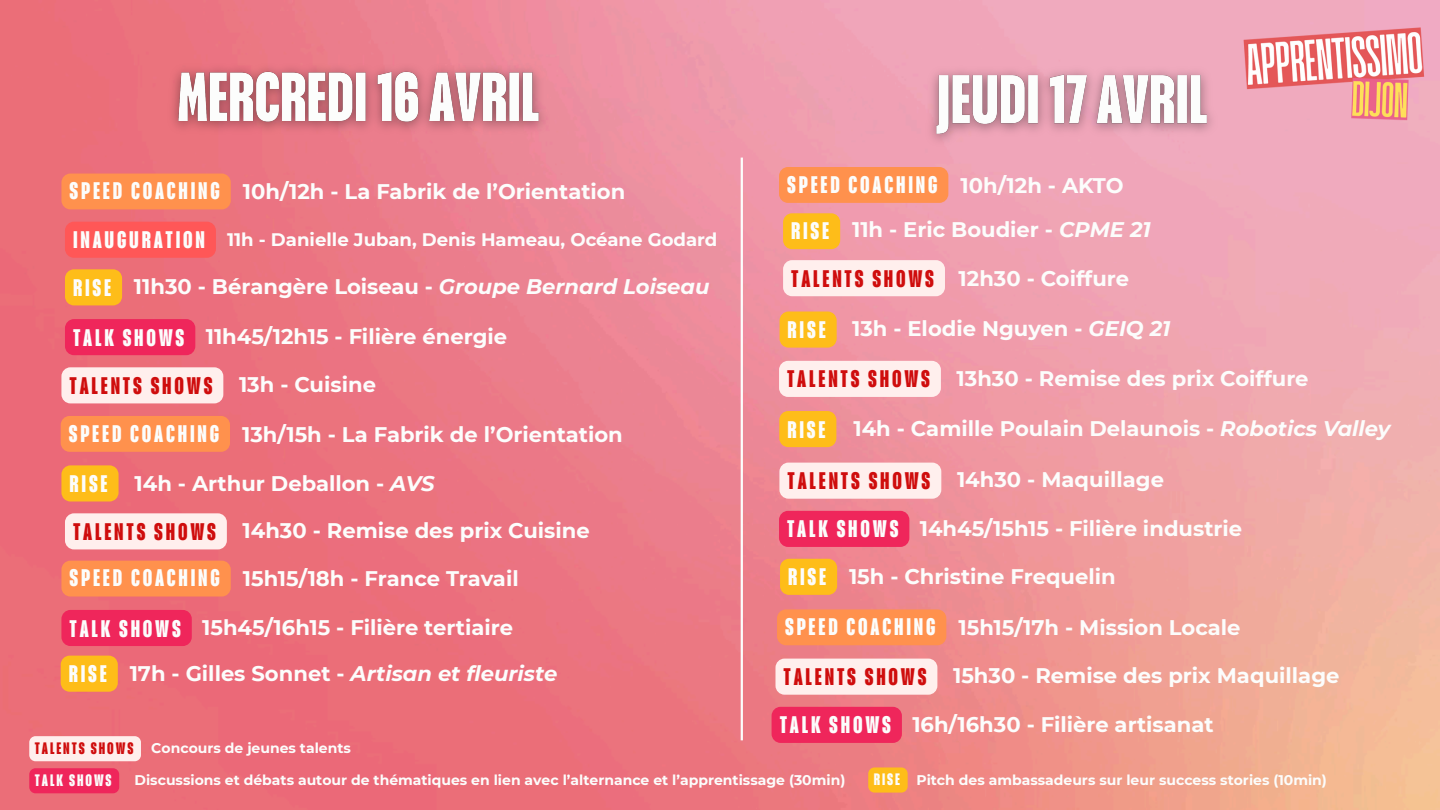
<style>
.page{position:relative;width:1440px;height:810px;background:#fff}
.page>*{position:absolute;margin:0;border:0;box-sizing:border-box;transform-origin:0 0}
.t1{font:700 21.1px "Montserrat";color:#fcfdfc}
.t2{font:italic 700 21.1px "Montserrat";color:#fcfdfc}
.t3{font:700 20.3px "Placard Next";letter-spacing:.14em;color:#fcfdfc}
.t4{font:700 20.3px "Placard Next";letter-spacing:.14em;color:#cf0d0d}
.t5{font:700 18.1px "Montserrat";color:#fcfdfc}
.t6{font:700 14px "Montserrat";color:#fcfdfc}
.t7{font:700 14px "Placard Next";letter-spacing:.14em;color:#fcfdfc}
.t8{font:700 14px "Placard Next";letter-spacing:.14em;color:#cf0d0d}
.s1{font-style:italic}
.s2{font-style:normal}
</style>
<div class="page">
<img style="left:0;top:0;width:1440px;height:810px">
<img style="left:160px;top:56px;width:397px;height:85px">
<div style="left:65px;top:269px;width:57px;height:36px;background:#febd19"></div>
<div style="left:65px;top:319px;width:130px;height:36px;background:#ef265b;border-radius:9px"></div>
<div style="left:65px;top:222px;width:151px;height:36px;background:#ff5757;border-radius:9px"></div>
<div style="left:61px;top:367px;width:162px;height:36px;background:#ffefed;border-radius:9px"></div>
<svg style="left:61px;top:465px;width:58px;height:37px;background:#fcb61f"></svg>
<div style="left:65px;top:513px;width:162px;height:36px;background:#ffefed;border-radius:9px"></div>
<hr style="left:741px;top:158px;width:2px;height:582px;background:#fcfdfc">
<div style="left:61px;top:610px;width:131px;height:36px;background:#ef265b;border-radius:9px"></div>
<svg style="left:61px;top:656px;width:57px;height:36px;background:#fdb91c"></svg>
<div style="left:783px;top:213px;width:57px;height:36px;background:#febd19;border-radius:9px"></div>
<div style="left:783px;top:260px;width:162px;height:36px;background:#ffefed;border-radius:9px"></div>
<svg style="left:780px;top:312px;width:57px;height:36px;background:#fdbb1f"></svg>
<div style="left:779px;top:361px;width:162px;height:36px;background:#ffefed;border-radius:9px"></div>
<div style="left:779px;top:411px;width:57px;height:36px;background:#febd19"></div>
<div style="left:779px;top:463px;width:162px;height:36px;background:#ffefed;border-radius:9px"></div>
<div style="left:780px;top:559px;width:57px;height:36px;background:#febd19"></div>
<img style="left:919px;top:59px;width:305px;height:95px">
<img style="left:1228px;top:0;width:212px;height:150px">
<div style="left:776px;top:659px;width:161px;height:36px;background:#ffefed;border-radius:9px"></div>
<div style="left:772px;top:707px;width:130px;height:36px;background:#ef265b;border-radius:9px"></div>
<div style="left:779px;top:511px;width:130px;height:36px;background:#ef265b;border-radius:9px"></div>
<div style="left:61px;top:174px;width:170px;height:35px;background:#ff914d;border-radius:9px"></div>
<div style="left:61px;top:416px;width:169px;height:36px;background:#ff914d;border-radius:9px"></div>
<div style="left:61px;top:561px;width:170px;height:36px;background:#ff914d;border-radius:9px"></div>
<div style="left:779px;top:167px;width:169px;height:36px;background:#ff914d;border-radius:9px"></div>
<div style="left:777px;top:609px;width:169px;height:36px;background:#ff914d;border-radius:9px"></div>
<div style="left:29px;top:736px;width:112px;height:25px;background:#ffefed;border-radius:6px"></div>
<div style="left:29px;top:768px;width:90px;height:25px;background:#ef265b;border-radius:6px"></div>
<div style="left:868px;top:767px;width:40px;height:26px;background:#febd19;border-radius:6px"></div>
<h3 class="t3" style="left:70px;top:177px;width:152px">SPEED COACHING</h3>
<h2 class="t1" style="left:243px;top:179px;width:384px">10h/12h - La Fabrik de l’Orientation</h2>
<h4 class="t3" style="left:73px;top:226px;width:133px">INAUGURATION</h4>
<h2 class="t5" style="left:227px;top:229px;width:492px">11h - Danielle Juban, Denis Hameau, Océane Godard</h2>
<p class="t3" style="left:73px;top:273px;width:40px">RISE</p>
<h2 class="t1" style="left:134px;top:274px;width:577px">11h30 - Bérangère Loiseau - <span class="s1">Groupe Bernard Loiseau</span></h2>
<h3 class="t3" style="left:73px;top:323px;width:113px">TALK SHOWS</h3>
<h2 class="t1" style="left:206px;top:323px;width:303px">11h45/12h15 - Filière énergie</h2>
<h2 class="t4" style="left:70px;top:371px;width:144px">TALENTS SHOWS</h2>
<h3 class="t1" style="left:239px;top:372px;width:139px">13h - Cuisine</h3>
<h3 class="t3" style="left:69px;top:419px;width:152px">SPEED COACHING</h3>
<h2 class="t1" style="left:242px;top:421px;width:382px">13h/15h - La Fabrik de l’Orientation</h2>
<h3 class="t3" style="left:70px;top:470px;width:40px">RISE</h3>
<h2 class="t1" style="left:135px;top:471px;width:302px">14h - Arthur Deballon - <span class="s1">AVS</span></h2>
<h2 class="t4" style="left:73px;top:517px;width:144px">TALENTS SHOWS</h2>
<h3 class="t1" style="left:243px;top:518px;width:349px">14h30 - Remise des prix Cuisine</h3>
<h3 class="t3" style="left:70px;top:564px;width:152px">SPEED COACHING</h3>
<h2 class="t1" style="left:243px;top:566px;width:277px">15h15/18h - France Travail</h2>
<h3 class="t3" style="left:70px;top:614px;width:113px">TALK SHOWS</h3>
<h2 class="t1" style="left:202px;top:614px;width:312px">15h45/16h15 - Filière tertiaire</h2>
<h3 class="t3" style="left:69px;top:660px;width:40px">RISE</h3>
<h2 class="t2" style="left:130px;top:660px;width:429px"><span class="s2">17h - Gilles Sonnet -</span> Artisan et fleuriste</h2>
<h3 class="t3" style="left:787px;top:170px;width:152px">SPEED COACHING</h3>
<h2 class="t1" style="left:961px;top:172px;width:164px">10h/12h - AKTO</h2>
<h3 class="t3" style="left:791px;top:217px;width:40px">RISE</h3>
<h2 class="t1" style="left:852px;top:217px;width:300px">11h - Eric Boudier - <span class="s1">CPME 21</span></h2>
<h2 class="t4" style="left:791px;top:264px;width:144px">TALENTS SHOWS</h2>
<h3 class="t1" style="left:959px;top:266px;width:172px">12h30 - Coiffure</h3>
<h3 class="t3" style="left:788px;top:316px;width:40px">RISE</h3>
<h2 class="t1" style="left:852px;top:316px;width:320px">13h - Elodie Nguyen - <span class="s1">GEIQ 21</span></h2>
<h5 class="t4" style="left:787px;top:365px;width:144px">TALENTS SHOWS</h5>
<h3 class="t1" style="left:957px;top:365px;width:353px">13h30 - Remise des prix Coiffure</h3>
<p class="t3" style="left:787px;top:415px;width:40px">RISE</p>
<p class="t1" style="left:853px;top:416px;width:539px">14h - Camille Poulain Delaunois - <span class="s1">Robotics Valley</span></p>
<h3 class="t4" style="left:788px;top:467px;width:144px">TALENTS SHOWS</h3>
<h2 class="t1" style="left:957px;top:467px;width:208px">14h30 - Maquillage</h2>
<h2 class="t3" style="left:787px;top:515px;width:113px">TALK SHOWS</h2>
<h3 class="t1" style="left:920px;top:515px;width:324px">14h45/15h15 - Filière industrie</h3>
<h2 class="t3" style="left:788px;top:563px;width:40px">RISE</h2>
<h3 class="t1" style="left:849px;top:563px;width:268px">15h - Christine Frequelin</h3>
<h3 class="t3" style="left:785px;top:613px;width:152px">SPEED COACHING</h3>
<h2 class="t1" style="left:959px;top:615px;width:284px">15h15/17h - Mission Locale</h2>
<h3 class="t4" style="left:784px;top:663px;width:144px">TALENTS SHOWS</h3>
<h2 class="t1" style="left:953px;top:663px;width:388px">15h30 - Remise des prix Maquillage</h2>
<h2 class="t3" style="left:780px;top:711px;width:113px">TALK SHOWS</h2>
<h3 class="t1" style="left:912px;top:711px;width:303px">16h/16h30 - Filière artisanat</h3>
<h3 class="t6" style="left:151px;top:740px;width:201px">Concours de jeunes talents</h3>
<h5 class="t6" style="left:135px;top:772px;width:712px">Discussions et débats autour de thématiques en lien avec l’alternance et l’apprentissage (30min)</h5>
<h5 class="t6" style="left:916px;top:772px;width:412px">Pitch des ambassadeurs sur leur success stories (10min)</h5>
<h2 class="t8" style="left:35px;top:738px;width:100px">TALENTS SHOWS</h2>
<h3 class="t7" style="left:35px;top:771px;width:78px">TALK SHOWS</h3>
<h2 class="t7" style="left:874px;top:770px;width:28px">RISE</h2>
</div>
